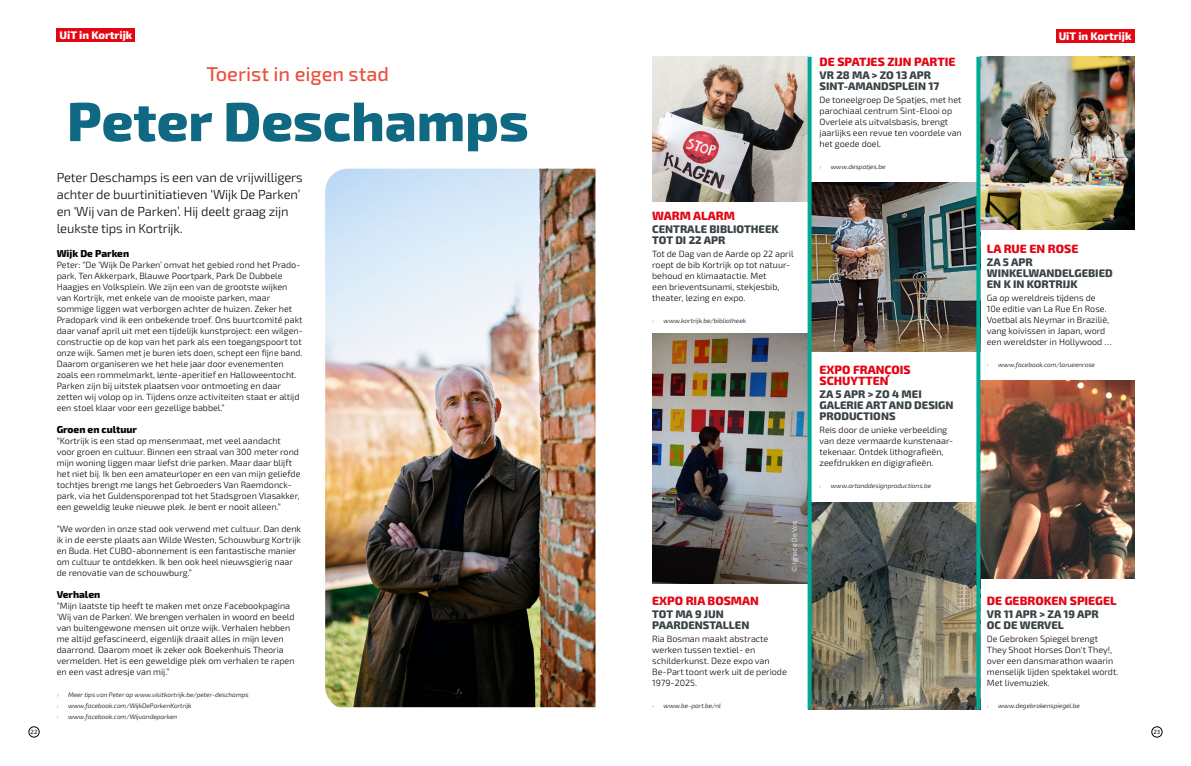
<style>
.page{position:relative;width:1191px;height:766px;background:#fff}
.page>*{position:absolute;margin:0;border:0;box-sizing:border-box;transform-origin:0 0}
.t1{font:800 55px "Exo 2";color:#0f6982}
.t2{font:500 20px "Exo 2";color:#ea503d}
.t3{font:300 13px/17px "Exo 2";letter-spacing:-.01em;color:#000}
.t4{font:800 12px/11px "Exo 2";color:#e30613}
.t5{font:800 11px/11px "Exo 2";color:#394346}
.t6{font:800 11px "Exo 2";color:#fff}
.t7{font:800 10px "Exo 2";color:#000}
.t8{font:300 9px/11px "Exo 2";color:#000}
.t9{font:300 7px "Exo 2";color:#fff}
.t10{font:italic 300 6.5px "Exo 2";color:#000}
.t11{font:italic 100 6.5px "Exo 2";color:#000}
.t12{font:6px "Exo 2";color:#000}
</style>
<div class="page">
<div style="left:1055px;top:29px;width:79px;height:14px;background:#e30613"></div>
<div style="left:57px;top:28px;width:78px;height:14px;background:#e30613"></div>
<img style="left:325px;top:169px;width:270px;height:538px">
<img style="left:652px;top:334px;width:155px;height:249px">
<img style="left:652px;top:57px;width:155px;height:145px">
<img style="left:811px;top:502px;width:165px;height:207px">
<img style="left:811px;top:182px;width:165px;height:169px">
<img style="left:980px;top:57px;width:154px;height:173px">
<img style="left:980px;top:380px;width:154px;height:198px">
<svg style="left:807px;top:57px;width:4px;height:652px;background:#1faf9d"></svg>
<svg style="left:976px;top:57px;width:4px;height:652px;background:#12ab97"></svg>
<div style="left:28px;top:726px;width:12px;height:11px;border:1px solid #000;border-radius:50%"></div>
<div style="left:1151px;top:726px;width:11px;height:11px;border:1px solid #000;border-radius:50%"></div>
<p class="t6" style="left:60px;top:26px;width:74px">UiT in Kortrijk</p>
<p class="t6" style="left:1058px;top:27px;width:74px">UiT in Kortrijk</p>
<h2 class="t2" style="left:206px;top:59px;width:184px">Toerist in eigen stad</h2>
<h1 class="t1" style="left:67px;top:79px;width:463px">Peter Deschamps</h1>
<h3 class="t3" style="left:57px;top:168px;width:247px">Peter Deschamps is een van de vrijwilligers achter de buurtinitiatieven ‘Wijk De Parken’ en ‘Wij van de Parken’. Hij deelt graag zijn leukste tips in Kortrijk.</h3>
<p class="t7" style="left:57px;top:245px;width:74px">Wijk De Parken</p>
<p class="t8" style="left:57px;top:259px;width:248px">Peter: “De ‘Wijk De Parken’ omvat het gebied rond het Prado&shy;park, Ten Akkerpark, Blauwe Poortpark, Park De Dubbele Haagjes en Volksplein. We zijn een van de grootste wijken van Kortrijk, met enkele van de mooiste parken, maar sommige liggen wat verborgen achter de huizen. Zeker het Pradopark vind ik een onbekende troef. Ons buurtcomité pakt daar vanaf april uit met een tijdelijk kunstproject: een wilgen&shy;constructie op de kop van het park als een toegangspoort tot onze wijk. Samen met je buren iets doen, schept een fijne band.<br>Daarom organiseren we het hele jaar door evenementen zoals een rommelmarkt, lente-aperitief en Halloweentocht.<br>Parken zijn bij uitstek plaatsen voor ontmoeting en daar zetten wij volop op in. Tijdens onze activiteiten staat er altijd een stoel klaar voor een gezellige babbel.”</p>
<p class="t7" style="left:57px;top:421px;width:82px">Groen en cultuur</p>
<p class="t8" style="left:57px;top:435px;width:245px">“Kortrijk is een stad op mensenmaat, met veel aandacht voor groen en cultuur. Binnen een straal van 300 meter rond mijn woning liggen maar liefst drie parken. Maar daar blijft het niet bij. Ik ben een amateurloper en een van mijn geliefde tochtjes brengt me langs het Gebroeders Van Raemdonck&shy;park, via het Guldensporenpad tot het Stadsgroen Vlasakker, een geweldig leuke nieuwe plek. Je bent er nooit alleen.”</p>
<p class="t8" style="left:57px;top:523px;width:246px">“We worden in onze stad ook verwend met cultuur. Dan denk ik in de eerste plaats aan Wilde Westen, Schouwburg Kortrijk en Buda. Het CUBO-abonnement is een fantastische manier om cultuur te ontdekken. Ik ben ook heel nieuwsgierig naar de renovatie van de schouwburg.”</p>
<p class="t7" style="left:57px;top:586px;width:45px">Verhalen</p>
<p class="t8" style="left:57px;top:600px;width:239px">“Mijn laatste tip heeft te maken met onze Facebookpagina ‘Wij van de Parken’. We brengen verhalen in woord en beeld van buitengewone mensen uit onze wijk. Verhalen hebben me altijd gefascineerd, eigenlijk draait alles in mijn leven daarrond. Daarom moet ik zeker ook Boekenhuis Theoria vermelden. Het is een geweldige plek om verhalen te rapen en een vast adresje van mij.”</p>
<p class="t11" style="left:57px;top:690px;width:3px">›</p>
<p class="t10" style="left:68px;top:690px;width:182px">Meer tips van Peter op www.visitkortrijk.be/peter-deschamps</p>
<p class="t11" style="left:57px;top:701px;width:3px">›</p>
<p class="t10" style="left:68px;top:701px;width:125px">www.facebook.com/WijkDeParkenKortrijk</p>
<p class="t11" style="left:57px;top:712px;width:3px">›</p>
<p class="t10" style="left:68px;top:712px;width:111px">www.facebook.com/Wijvandeparken</p>
<h3 class="t4" style="left:652px;top:209px;width:84px">WARM ALARM</h3>
<p class="t5" style="left:652px;top:222px;width:128px">CENTRALE BIBLIOTHEEK<br>TOT DI 22 APR</p>
<p class="t8" style="left:652px;top:248px;width:143px">Tot de Dag van de Aarde op 22 april roept de bib Kortrijk op tot natuur&shy;behoud en klimaatactie. Met<br>een brieventsunami, stekjesbib, theater, lezing en expo.</p>
<p class="t11" style="left:652px;top:316px;width:3px">›</p>
<p class="t10" style="left:663px;top:316px;width:84px">www.kortrijk.be/bibliotheek</p>
<p class="t9" style="left:789px;top:571px;width:52px;rotate:-90deg">© Ignace De Vos</p>
<h3 class="t4" style="left:652px;top:594px;width:108px">EXPO RIA BOSMAN</h3>
<p class="t5" style="left:652px;top:607px;width:99px">TOT MA 9 JUN<br>PAARDENSTALLEN</p>
<p class="t8" style="left:652px;top:633px;width:136px">Ria Bosman maakt abstracte werken tussen textiel- en schilderkunst. Deze expo van<br>Be-Part toont werk uit de periode<br>1979-2025.</p>
<p class="t11" style="left:652px;top:701px;width:3px">›</p>
<p class="t10" style="left:663px;top:701px;width:59px">www.be-part.be/nl</p>
<h3 class="t4" style="left:819px;top:55px;width:137px">DE SPATJES ZIJN PARTIE</h3>
<p class="t5" style="left:819px;top:68px;width:121px">VR 28 MA &gt; ZO 13 APR<br>SINT-AMANDSPLEIN 17</p>
<p class="t8" style="left:819px;top:94px;width:144px">De toneelgroep De Spatjes, met het parochiaal centrum Sint-Elooi op<br>Overleie als uitvalsbasis, brengt jaarlijks een revue ten voordele van het goede doel.</p>
<p class="t11" style="left:819px;top:162px;width:3px">›</p>
<p class="t10" style="left:831px;top:162px;width:56px">www.despatjes.be</p>
<h3 class="t4" style="left:819px;top:363px;width:93px">EXPO FRANÇOIS<br>SCHUYTTEN</h3>
<p class="t5" style="left:819px;top:387px;width:136px">ZA 5 APR &gt; ZO 4 MEI<br>GALERIE ART AND DESIGN<br>PRODUCTIONS</p>
<p class="t8" style="left:819px;top:424px;width:135px">Reis door de unieke verbeelding van deze vermaarde kunstenaar&shy;tekenaar. Ontdek lithografieën, zeefdrukken en digigrafieën.</p>
<p class="t11" style="left:819px;top:481px;width:3px">›</p>
<p class="t10" style="left:831px;top:481px;width:102px">www.artanddesignproductions.be</p>
<h3 class="t4" style="left:986px;top:242px;width:93px">LA RUE EN ROSE</h3>
<p class="t5" style="left:986px;top:255px;width:127px">ZA 5 APR<br>WINKELWANDELGEBIED<br>EN K IN KORTRIJK</p>
<p class="t8" style="left:986px;top:292px;width:126px">Ga op wereldreis tijdens de<br>10e editie van La Rue En Rose.<br>Voetbal als Neymar in Brazilië, vang koivissen in Japan, word een wereldster in Hollywood …</p>
<p class="t11" style="left:986px;top:360px;width:3px">›</p>
<p class="t10" style="left:998px;top:360px;width:98px">www.facebook.com/larueenrose</p>
<h3 class="t4" style="left:986px;top:594px;width:131px">DE GEBROKEN SPIEGEL</h3>
<p class="t5" style="left:986px;top:607px;width:113px">VR 11 APR &gt; ZA 19 APR<br>OC DE WERVEL</p>
<p class="t8" style="left:986px;top:633px;width:133px">De Gebroken Spiegel brengt<br>They Shoot Horses Don't They!, over een dansmarathon waarin menselijk lijden spektakel wordt.<br>Met livemuziek.</p>
<p class="t11" style="left:986px;top:701px;width:3px">›</p>
<p class="t10" style="left:998px;top:701px;width:83px">www.degebrokenspiegel.be</p>
<p class="t12" style="left:31px;top:727px;width:8px">22</p>
<p class="t12" style="left:1153px;top:727px;width:8px">23</p>
</div>
